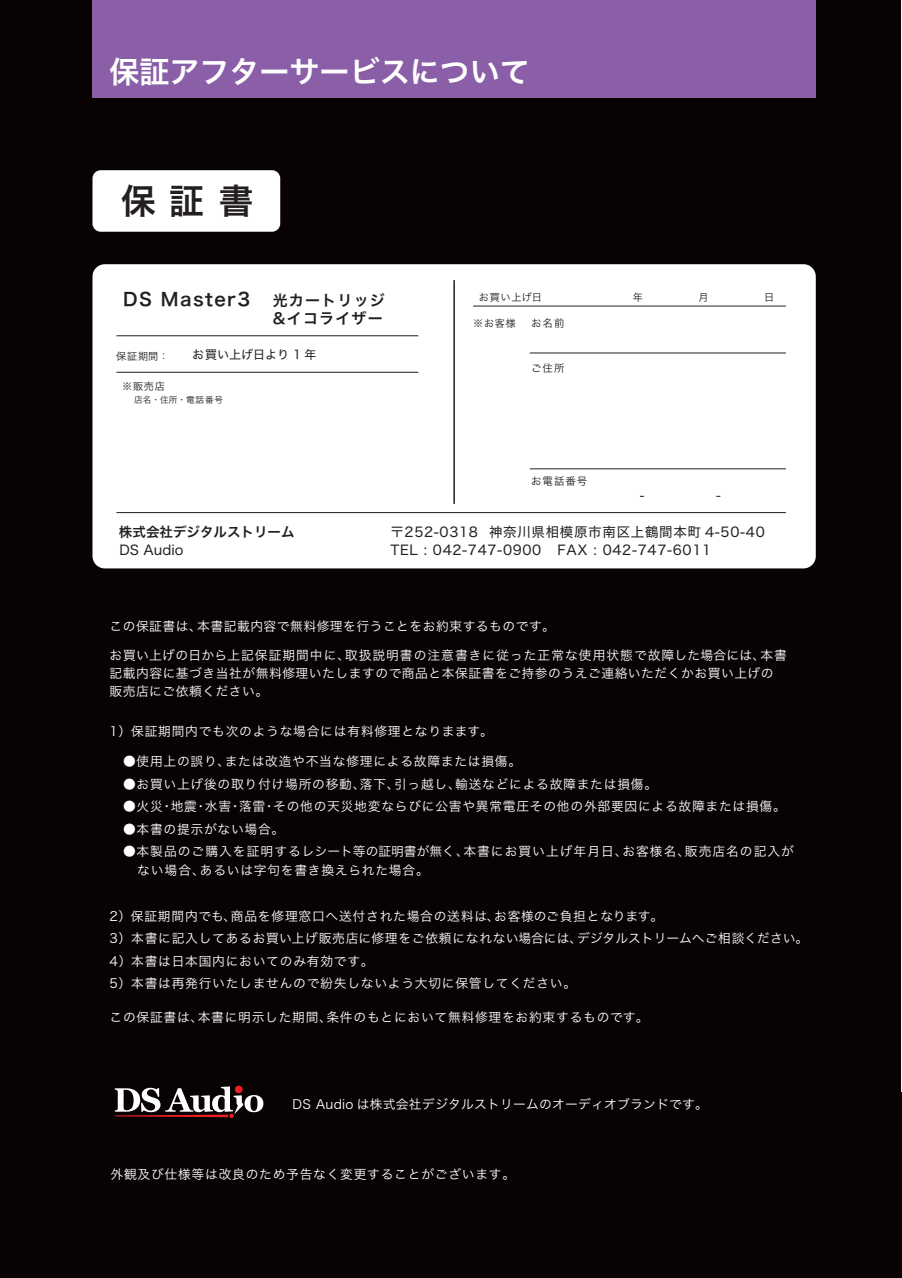
<style>
.page{position:relative;width:902px;height:1278px;background:#fff}
.page>*{position:absolute;margin:0;border:0;box-sizing:border-box;transform-origin:0 0}
.t1{font:34.65px "Hiragino Sans W6";color:#231f20}
.t2{font:30px "Hiragino Sans W6";color:#fff}
.t3{font:18px "Hiragino Sans W6";letter-spacing:.08em;color:#231f20}
.t4{font:15px "Hiragino Sans W6";letter-spacing:.08em;color:#231f20}
.t5{font:13.5px/18px "Hiragino Sans W4";letter-spacing:.05em;color:#231f20}
.t6{font:13.5px "Hiragino Sans W6";color:#231f20}
.t7{font:12.75px/22.5px "Hiragino Sans W3";letter-spacing:.06em;color:#fff}
.t8{font:12.75px/18px "Hiragino Sans W3";letter-spacing:.04em;color:#fff}
.t9{font:12.75px "Hiragino Sans W3";letter-spacing:.02em;color:#fff}
.t10{font:12px "Hiragino Sans W4";color:#231f20}
.t11{font:10.5px "Hiragino Sans W3";letter-spacing:.08em;color:#231f20}
.t12{font:10.2px "Hiragino Sans W3";letter-spacing:.08em;color:#231f20}
.t13{font:8.7px "Hiragino Sans W3";letter-spacing:.08em;color:#231f20}
.s1{font-size:15px}
</style>
<div class="page">
<div style="left:888px;top:1092px;width:13px;height:186px;background:#080302"></div>
<div style="left:0;top:0;width:900px;height:1278px;background:#080302"></div>
<div style="left:92px;top:264px;width:723px;height:304px;background:#fff;border-radius:12px"></div>
<hr style="left:453px;top:280px;width:2px;height:224px;background:#231f20">
<hr style="left:116px;top:335px;width:302px;height:1px;background:#231f20">
<hr style="left:116px;top:372px;width:302px;height:1px;background:#231f20">
<hr style="left:116px;top:512px;width:669px;height:1px;background:#231f20">
<hr style="left:473px;top:306px;width:312px;height:1px;background:#231f20">
<hr style="left:529px;top:353px;width:256px;height:1px;background:#231f20">
<hr style="left:529px;top:468px;width:256px;height:1px;background:#231f20">
<div style="left:92px;top:170px;width:188px;height:62px;background:#fff;border-radius:8px"></div>
<svg style="left:115px;top:1086px;width:148px;height:32px"></svg>
<div style="left:92px;top:0;width:723px;height:98px;background:#8b5fa8"></div>
<h2 class="t2" style="left:109px;top:44px;width:421px">保証アフターサービスについて</h2>
<h1 class="t1" style="left:121px;top:170px;width:134px">保 証 書</h1>
<h3 class="t3" style="left:123px;top:282px;width:263px">DS Master3 <span class="s1">光カートリッジ</span></h3>
<p class="t4" style="left:273px;top:304px;width:112px">&amp;イコライザー</p>
<p class="t12" style="left:116px;top:347px;width:54px">保証期間：</p>
<p class="t10" style="left:192px;top:344px;width:126px">お買い上げ日より 1 年</p>
<p class="t12" style="left:122px;top:377px;width:44px">※販売店</p>
<p class="t13" style="left:134px;top:392px;width:90px">店名・住所・電話番号</p>
<p class="t12" style="left:478px;top:288px;width:65px">お買い上げ日</p>
<p class="t12" style="left:473px;top:314px;width:44px">※お客様</p>
<p class="t11" style="left:531px;top:314px;width:35px">お名前</p>
<p class="t11" style="left:531px;top:358px;width:35px">ご住所</p>
<p class="t11" style="left:531px;top:471px;width:57px">お電話番号</p>
<p class="t6" style="left:119px;top:519px;width:177px">株式会社デジタルストリーム</p>
<p class="t5" style="left:119px;top:540px;width:65px">DS Audio</p>
<p class="t5" style="left:390px;top:522px;width:376px">〒252-0318 神奈川県相模原市南区上鶴間本町 4-50-40<br>TEL : 042-747-0900 FAX : 042-747-6011</p>
<p class="t8" style="left:109px;top:617px;width:447px">この保証書は、本書記載内容で無料修理を行うことをお約束するものです。</p>
<p class="t8" style="left:109px;top:645px;width:679px">お買い上げの日から上記保証期間中に、取扱説明書の注意書きに従った正常な使用状態で故障した場合には、本書記載内容に基づき当社が無料修理いたしますので商品と本保証書をご持参のうえご連絡いただくかお買い上げの販売店にご依頼ください。</p>
<p class="t7" style="left:109px;top:719px;width:385px">1）保証期間内でも次のような場合には有料修理となりまます。</p>
<p class="t7" style="left:109px;top:749px;width:686px">　●使用上の誤り、または改造や不当な修理による故障または損傷。<br>　●お買い上げ後の取り付け場所の移動、落下、引っ越し、輸送などによる故障または損傷。<br>　●火災・地震・水害・落雷・その他の天災地変ならびに公害や異常電圧その他の外部要因による故障または損傷。　●本書の提示がない場合。<br>　●本製品のご購入を証明するレシート等の証明書が無く、本書にお買い上げ年月日、お客様名、販売店名の記入が</p>
<p class="t7" style="left:109px;top:857px;width:321px">　　ない場合、あるいは字句を書き換えられた場合。</p>
<p class="t7" style="left:109px;top:904px;width:700px">2）保証期間内でも、商品を修理窓口へ送付された場合の送料は、お客様のご負担となります。<br>3）本書に記入してあるお買い上げ販売店に修理をご依頼になれない場合には、デジタルストリームへご相談ください。4）本書は日本国内においてのみ有効です。<br>5）本書は再発行いたしませんので紛失しないよう大切に保管してください。</p>
<p class="t7" style="left:109px;top:1005px;width:540px">この保証書は、本書に明示した期間、条件のもとにおいて無料修理をお約束するものです。</p>
<p class="t9" style="left:292px;top:1092px;width:417px">DS Audio は株式会社デジタルストリームのオーディオブランドです。</p>
<p class="t7" style="left:111px;top:1162px;width:406px">外観及び仕様等は改良のため予告なく変更することがございます。</p>
</div>
